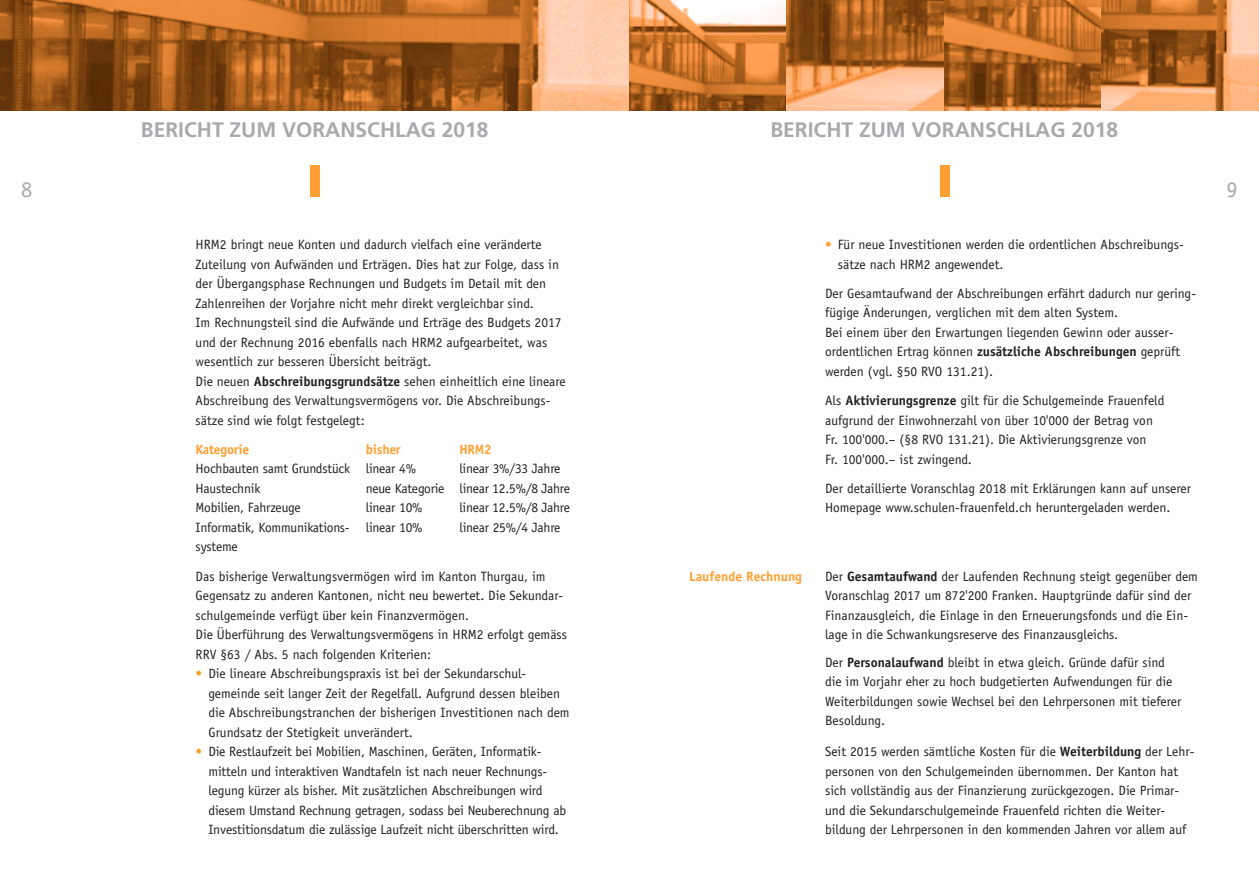
<style>
.page{position:relative;width:1259px;height:893px;background:#fff}
.page>*{position:absolute;margin:0;border:0;box-sizing:border-box;transform-origin:0 0}
.t1{font:22.5px "Officina Sans";color:#a8a9ad}
.t2{font:700 21px "Frutiger";color:#a8a9ad}
.t3{font:13.5px/19.5px "Officina Sans";color:#231f20}
.t4{font:700 13.5px "Officina Sans";letter-spacing:-.015em;color:#ff9f31}
.s1{font-weight:700}
.s2{font-weight:700;color:#ff9f31}
</style>
<div class="page">
<div style="left:940px;top:165px;width:9px;height:32px;background:#ff9f31"></div>
<div style="left:310px;top:165px;width:9px;height:32px;background:#ff9f31"></div>
<img style="left:0;top:0;width:629px;height:111px">
<svg style="left:629px;top:0;width:158px;height:111px;background:#cf884e"></svg>
<svg style="left:787px;top:0;width:157px;height:111px;background:#c27d45"></svg>
<svg style="left:944px;top:0;width:157px;height:111px;background:#b66824"></svg>
<svg style="left:1101px;top:0;width:158px;height:111px;background:#c98247"></svg>
<h1 class="t1" style="left:21px;top:181px;width:13px">8</h1>
<h2 class="t2" style="left:141px;top:121px;width:349px">BERICHT ZUM VORANSCHLAG 2018</h2>
<p class="t3" style="left:196px;top:236px;width:372px">HRM2 bringt neue Konten und dadurch vielfach eine veränderte Zuteilung von Aufwänden und Erträgen. Dies hat zur Folge, dass in der Übergangsphase Rechnungen und Budgets im Detail mit den Zahlenreihen der Vorjahre nicht mehr direkt vergleichbar sind.<br>Im Rechnungsteil sind die Aufwände und Erträge des Budgets 2017 und der Rechnung 2016 ebenfalls nach HRM2 aufgearbeitet, was wesentlich zur besseren Übersicht beiträgt.<br>Die neuen <span class="s1">Abschreibungsgrundsätze</span> sehen einheitlich eine lineare Abschreibung des Verwaltungsvermögens vor. Die Abschreibungs&shy;sätze sind wie folgt festgelegt:</p>
<p class="t4" style="left:196px;top:444px;width:55px">Kategorie</p>
<p class="t4" style="left:366px;top:444px;width:36px">bisher</p>
<p class="t4" style="left:459px;top:444px;width:34px">HRM2</p>
<p class="t3" style="left:196px;top:460px;width:222px">Hochbauten samt Grundstück linear 4%</p>
<p class="t3" style="left:459px;top:460px;width:103px">linear 3%/33 Jahre</p>
<p class="t3" style="left:196px;top:480px;width:66px">Haustechnik</p>
<p class="t3" style="left:366px;top:480px;width:206px">neue Kategorie linear 12.5%/8 Jahre</p>
<p class="t3" style="left:196px;top:499px;width:107px">Mobilien, Fahrzeuge</p>
<p class="t3" style="left:366px;top:499px;width:58px">linear 10%</p>
<p class="t3" style="left:459px;top:499px;width:112px">linear 12.5%/8 Jahre</p>
<p class="t3" style="left:196px;top:519px;width:228px">Informatik, Kommunikations- linear 10%</p>
<p class="t3" style="left:459px;top:519px;width:103px">linear 25%/4 Jahre</p>
<p class="t3" style="left:196px;top:533px;width:351px;line-height:29.2px">systeme<br>Das bisherige Verwaltungsvermögen wird im Kanton Thurgau, im</p>
<p class="t3" style="left:196px;top:587px;width:373px">Gegensatz zu anderen Kantonen, nicht neu bewertet. Die Sekundar - schulgemeinde verfügt über kein Finanzvermögen.<br>Die Überführung des Verwaltungsvermögens in HRM2 erfolgt gemäss RRV §63 / Abs. 5 nach folgenden Kriterien:</p>
<p class="t3" style="left:208px;top:665px;width:363px;text-indent:-13px"><span class="s2">•</span> Die lineare Abschreibungspraxis ist bei der Sekundarschul&shy;gemeinde seit langer Zeit der Regelfall. Aufgrund dessen bleiben die Abschreibungstranchen der bisherigen Investitionen nach dem Grundsatz der Stetigkeit unverändert.</p>
<p class="t3" style="left:208px;top:743px;width:359px;text-indent:-13px"><span class="s2">•</span> Die Restlaufzeit bei Mobilien, Maschinen, Geräten, Informatik&shy;mitteln und interaktiven Wandtafeln ist nach neuer Rechnungs&shy;legung kürzer als bisher. Mit zusätzlichen Abschreibungen wird diesem Umstand Rechnung getragen, sodass bei Neuberechnung ab Investitionsdatum die zulässige Laufzeit nicht überschritten wird.</p>
<h2 class="t2" style="left:770px;top:121px;width:349px">BERICHT ZUM VORANSCHLAG 2018</h2>
<p class="t4" style="left:689px;top:571px;width:114px">Laufende Rechnung</p>
<p class="t3" style="left:838px;top:236px;width:347px;text-indent:-13px"><span class="s2">•</span> Für neue Investitionen werden die ordentlichen Abschreibungs&shy;sätze nach HRM2 angewendet.</p>
<p class="t3" style="left:825px;top:285px;width:372px">Der Gesamtaufwand der Abschreibungen erfährt dadurch nur gering&shy;fügige Änderungen, verglichen mit dem alten System.<br>Bei einem über den Erwartungen liegenden Gewinn oder ausser&shy;ordentlichen Ertrag können <span class="s1">zusätzliche Abschreibungen</span> geprüft werden (vgl. §50 RVO 131.21).</p>
<p class="t3" style="left:825px;top:392px;width:341px">Als <span class="s1">Aktivierungsgrenze</span> gilt für die Schulgemeinde Frauenfeld aufgrund der Einwohnerzahl von über 10'000 der Betrag von Fr. 100'000.– (§8 RVO 131.21). Die Aktivierungsgrenze von<br>Fr. 100'000.– ist zwingend.</p>
<p class="t3" style="left:825px;top:480px;width:367px">Der detaillierte Voranschlag 2018 mit Erklärungen kann auf unserer<br>Homepage www.schulen-frauenfeld.ch heruntergeladen werden.</p>
<p class="t3" style="left:825px;top:567px;width:374px">Der <span class="s1">Gesamtaufwand</span> der Laufenden Rechnung steigt gegenüber dem Voranschlag 2017 um 872'200 Franken. Hauptgründe dafür sind der Finanzausgleich, die Einlage in den Erneuerungsfonds und die Ein&shy;lage in die Schwankungsreserve des Finanzausgleichs.</p>
<p class="t3" style="left:825px;top:654px;width:358px">Der <span class="s1">Personalaufwand</span> bleibt in etwa gleich. Gründe dafür sind die im Vorjahr eher zu hoch budgetierten Aufwendungen für die Weiterbildungen sowie Wechsel bei den Lehrpersonen mit tieferer Besol dung.</p>
<p class="t3" style="left:825px;top:743px;width:371px">Seit 2015 werden sämtliche Kosten für die <span class="s1">Weiterbildung</span> der Lehr&shy;personen von den Schulgemeinden übernommen. Der Kanton hat sich vollständig aus der Finanzierung zurückgezogen. Die Primar&shy;und die Sekundarschulgemeinde Frauenfeld richten die Weiter&shy;bildung der Lehrpersonen in den kommenden Jahren vor allem auf</p>
<h1 class="t1" style="left:1226px;top:181px;width:13px">9</h1>
</div>
